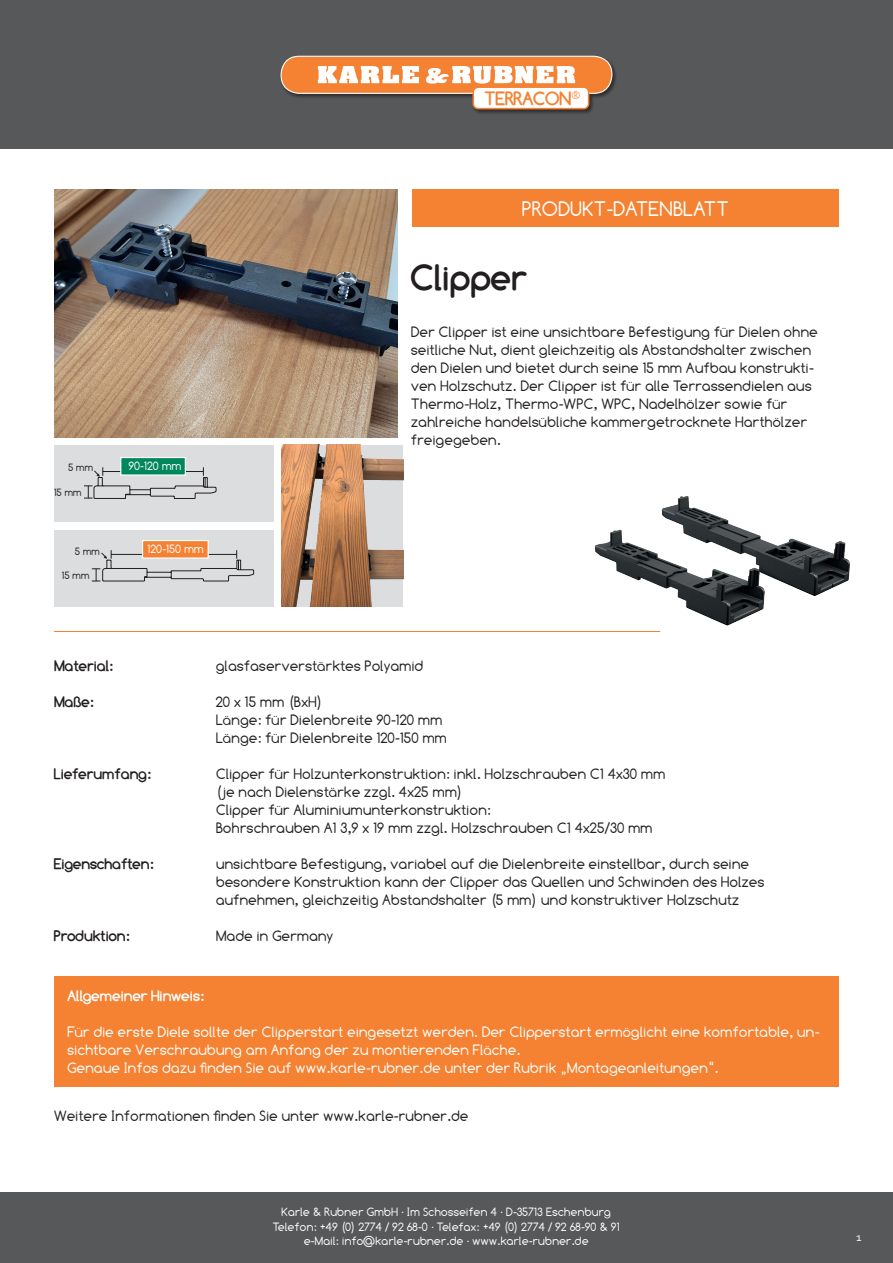
<style>
.page{position:relative;width:893px;height:1263px;background:#fff}
.page>*{position:absolute;margin:0;border:0;box-sizing:border-box;transform-origin:0 0}
.t1{font:700 36px "Comfortaa";color:#231f20}
.t2{font:21px "Comfortaa";color:#fff}
.t3{font:700 18.9px "Comfortaa";color:#f48232}
.t4{font:15px/18px "Comfortaa";color:#231f20}
.t5{font:15px/18px "Comfortaa";color:#fff}
.t6{font:700 15px "Comfortaa";color:#231f20}
.t7{font:700 15px "Comfortaa";color:#fff}
.t8{font:12px/14.4px "Comfortaa";color:#fff;text-align:center}
.t9{font:12px "Corbel";color:#fff}
.t10{font:10.5px "Comfortaa";color:#231f20}
</style>
<div class="page">
<div style="left:0;top:0;width:893px;height:149px;background:#57585a"></div>
<div style="left:0;top:1193px;width:893px;height:70px;background:#57585a"></div>
<div style="left:54px;top:977px;width:785px;height:110px;background:#f48232"></div>
<div style="left:413px;top:190px;width:426px;height:37px;background:#f48232"></div>
<div style="left:280px;top:55px;width:337px;height:59px;background:#231f20;opacity:.75"></div>
<div style="left:281px;top:56px;width:331px;height:37px;background:#f48232;border-radius:18px"></div>
<div style="left:281px;top:56px;width:331px;height:38px;border:1px solid #fff;border-radius:18px"></div>
<div style="left:473px;top:87px;width:116px;height:22px;background:#fff;border-radius:5px"></div>
<div style="left:472px;top:86px;width:117px;height:23px;border:2px solid #f48232;border-radius:5px"></div>
<svg style="left:318px;top:66px;width:101px;height:17px"></svg>
<svg style="left:426px;top:66px;width:149px;height:18px"></svg>
<hr style="left:54px;top:631px;width:606px;height:1px;background:#f48232">
<div style="left:54px;top:445px;width:220px;height:77px;background:#dcdddf"></div>
<div style="left:54px;top:530px;width:220px;height:77px;background:#dcdddf"></div>
<img style="left:54px;top:190px;width:343px;height:247px">
<img style="left:594px;top:529px;width:158px;height:103px">
<img style="left:638px;top:496px;width:212px;height:118px">
<svg style="left:84px;top:467px;width:132px;height:32px"></svg>
<div style="left:120px;top:457px;width:66px;height:19px;background:#00885c;border:1px solid #fff"></div>
<svg style="left:92px;top:550px;width:162px;height:32px"></svg>
<div style="left:142px;top:540px;width:67px;height:19px;background:#f48232;border:1px solid #fff"></div>
<img style="left:282px;top:445px;width:121px;height:162px">
<p class="t3" style="left:485px;top:87px;width:97px">TERRACON<sup>®</sup></p>
<h2 class="t2" style="left:522px;top:197px;width:209px">PRODUKT-DATENBLATT</h2>
<h1 class="t1" style="left:411px;top:257px;width:118px">Clipper</h1>
<p class="t10" style="left:68px;top:462px;width:26px">5 mm</p>
<p class="t10" style="left:54px;top:486px;width:29px">15 mm</p>
<p class="t10" style="left:75px;top:545px;width:26px">5 mm</p>
<p class="t10" style="left:62px;top:569px;width:29px">15 mm</p>
<p class="t8" style="left:129px;top:459px;width:54px">90-120 mm</p>
<p class="t8" style="left:148px;top:542px;width:58px">120-150 mm</p>
<p class="t4" style="left:411px;top:323px;width:408px">Der Clipper ist eine unsichtbare Befestigung für Dielen ohne seitliche Nut, dient gleichzeitig als Abstandshalter zwischen den Dielen und bietet durch seine 15 mm Aufbau konstrukti&shy;ven Holzschutz. Der Clipper ist für alle Terrassendielen aus Thermo-Holz, Thermo-WPC, WPC, Nadelhölzer sowie für zahlreiche handelsübliche kammergetrocknete Harthölzer freigegeben.</p>
<p class="t6" style="left:54px;top:657px;width:61px">Material:</p>
<p class="t4" style="left:216px;top:657px;width:209px">glasfaserverstärktes Polyamid</p>
<p class="t6" style="left:54px;top:693px;width:41px">Maße:</p>
<p class="t4" style="left:216px;top:693px;width:233px">20 x 15 mm (BxH)<br>Länge: für Dielenbreite 90-120 mm<br>Länge: für Dielenbreite 120-150 mm</p>
<p class="t6" style="left:54px;top:765px;width:99px">Lieferumfang:</p>
<p class="t4" style="left:216px;top:765px;width:451px">Clipper für Holzunterkonstruktion: inkl. Holzschrauben C1 4x30 mm (je nach Dielenstärke zzgl. 4x25 mm)<br>Clipper für Aluminiumunterkonstruktion:<br>Bohrschrauben A1 3,9 x 19 mm zzgl. Holzschrauben C1 4x25/30 mm</p>
<p class="t6" style="left:54px;top:855px;width:101px">Eigenschaften:</p>
<p class="t4" style="left:216px;top:855px;width:550px">unsichtbare Befestigung, variabel auf die Dielenbreite einstellbar, durch seine besondere Konstruktion kann der Clipper das Quellen und Schwinden des Holzes aufnehmen, gleichzeitig Abstandshalter (5 mm) und konstruktiver Holzschutz</p>
<p class="t6" style="left:54px;top:927px;width:77px">Produktion:</p>
<p class="t4" style="left:216px;top:927px;width:119px">Made in Germany</p>
<p class="t7" style="left:68px;top:987px;width:138px">Allgemeiner Hinweis:</p>
<p class="t5" style="left:68px;top:1023px;width:754px">Für die erste Diele sollte der Clipperstart eingesetzt werden. Der Clipperstart ermöglicht eine komfortable, un&shy;sichtbare Verschraubung am Anfang der zu montierenden Fläche.<br>Genaue Infos dazu finden Sie auf www.karle-rubner.de unter der Rubrik „Montageanleitungen“.</p>
<p class="t4" style="left:54px;top:1107px;width:416px">Weitere Informationen finden Sie unter www.karle-rubner.de</p>
<p class="t8" style="left:273px;top:1205px;width:349px">Karle &amp; Rubner GmbH · Im Schosseifen 4 · D-35713 Eschenburg<br>Telefon: +49 (0) 2774 / 92 68-0 · Telefax: +49 (0) 2774 / 92 68-90 &amp; 91 e-Mail: info@karle-rubner.de · www.karle-rubner.de</p>
<p class="t9" style="left:856px;top:1230px;width:7px">1</p>
</div>
